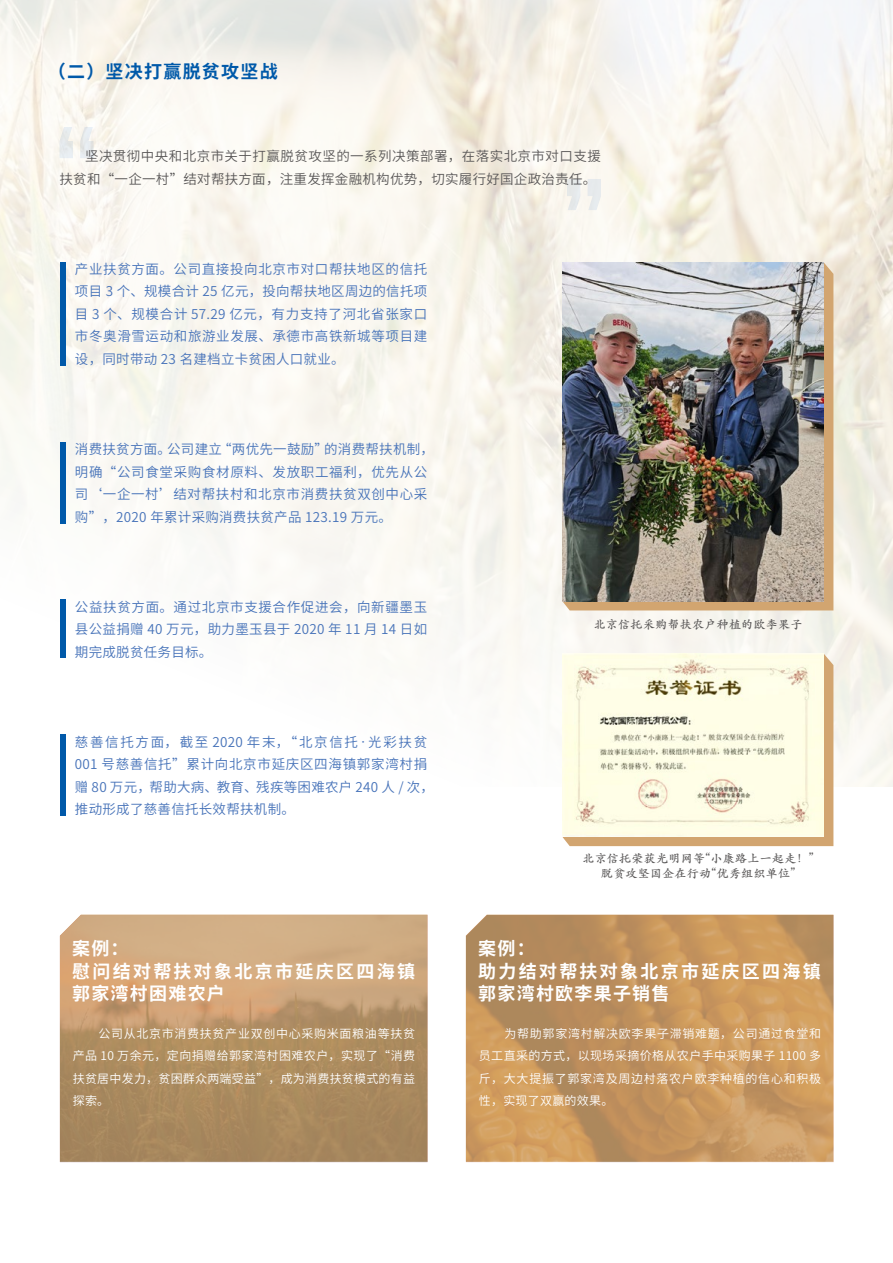
<style>
.page{position:relative;width:893px;height:1263px;background:#fff}
.page>*{position:absolute;margin:0;border:0;box-sizing:border-box;transform-origin:0 0}
.t1{font:700 18px/22.5px "Source Han Sans CN";letter-spacing:.125em;color:#fff}
.t2{font:700 18px "Source Han Sans CN";letter-spacing:.07em;color:#0059a9}
.t3{font:13.5px/22.5px "Source Han Sans CN";letter-spacing:.045em;color:#4773b9;text-align:justify}
.t4{font:13.5px/22.5px "Source Han Sans CN";letter-spacing:.035em;color:#595757}
.t5{font:12px/22.5px "Source Han Sans CN";letter-spacing:.04em;color:#fff;text-align:justify}
.t6{font:700 12px/15px "ST Kaiti SC";letter-spacing:.025em;color:#595757;text-align:center}
</style>
<div class="page">
<img style="left:0;top:0;width:893px;height:787px">
<img style="left:466px;top:915px;width:368px;height:247px">
<img style="left:60px;top:915px;width:367px;height:247px">
<svg style="left:563px;top:262px;width:270px;height:348px;background:#d0a674"></svg>
<div style="left:563px;top:653px;width:270px;height:193px;background:#d2a570"></div>
<img style="left:563px;top:653px;width:260px;height:184px">
<img style="left:563px;top:262px;width:260px;height:340px">
<div style="left:60px;top:262px;width:5px;height:104px;background:#0059a9"></div>
<div style="left:60px;top:442px;width:5px;height:82px;background:#0059a9"></div>
<div style="left:60px;top:600px;width:5px;height:58px;background:#0059a9"></div>
<div style="left:60px;top:735px;width:5px;height:81px;background:#0059a9"></div>
<svg style="left:588px;top:179px;width:13px;height:31px"></svg>
<svg style="left:567px;top:179px;width:13px;height:31px"></svg>
<svg style="left:60px;top:127px;width:13px;height:31px"></svg>
<svg style="left:80px;top:127px;width:14px;height:31px"></svg>
<h1 class="t2" style="left:48px;top:61px;width:231px">（二）坚决打赢脱贫攻坚战</h1>
<p class="t4" style="left:60px;top:146px;width:543px;text-indent:26px">坚决贯彻中央和北京市关于打赢脱贫攻坚的一系列决策部署，在落实北京市对口支援扶贫和“一企一村”结对帮扶方面，注重发挥金融机构优势，切实履行好国企政治责任。</p>
<p class="t3" style="left:75px;top:258px;width:354px">产业扶贫方面。公司直接投向北京市对口帮扶地区的信托项目 3 个、规模合计 25 亿元，投向帮扶地区周边的信托项目 3 个、规模合计 57.29 亿元，有力支持了河北省张家口市冬奥滑雪运动和旅游业发展、承德市高铁新城等项目建设，同时带动 23 名建档立卡贫困人口就业。</p>
<p class="t3" style="left:75px;top:438px;width:361px;text-align:left">消费扶贫方面。公司建立“两优先一鼓励”的消费帮扶机制，明确“公司食堂采购食材原料、发放职工福利，优先从公司‘一企一村’结对帮扶村和北京市消费扶贫双创中心采购”，2020 年累计采购消费扶贫产品 123.19 万元。</p>
<p class="t3" style="left:75px;top:596px;width:354px">公益扶贫方面。通过北京市支援合作促进会，向新疆墨玉县公益捐赠 40 万元，助力墨玉县于 2020 年 11 月 14 日如期完成脱贫任务目标。</p>
<p class="t3" style="left:75px;top:731px;width:361px;text-align:left">慈善信托方面，截至 2020 年末，“北京信托•光彩扶贫<br>001 号慈善信托”累计向北京市延庆区四海镇郭家湾村捐赠 80 万元，帮助大病、教育、残疾等困难农户 240 人 / 次，推动形成了慈善信托长效帮扶机制。</p>
<p class="t6" style="left:594px;top:616px;width:210px">北京信托采购帮扶农户种植的欧李果子</p>
<p class="t6" style="left:582px;top:850px;width:233px">北京信托荣获光明网等“小康路上一起走！”脱贫攻坚国企在行动“优秀组织单位”</p>
<h1 class="t1" style="left:72px;top:938px;width:344px">案例：<br>慰问结对帮扶对象北京市延庆区四海镇郭家湾村困难农户</h1>
<h1 class="t1" style="left:478px;top:938px;width:344px">案例：<br>助力结对帮扶对象北京市延庆区四海镇郭家湾村欧李果子销售</h1>
<p class="t5" style="left:73px;top:1022px;width:344px;text-indent:26px">公司从北京市消费扶贫产业双创中心采购米面粮油等扶贫产品 10 万余元，定向捐赠给郭家湾村困难农户，实现了“消费扶贫居中发力，贫困群众两端受益”，成为消费扶贫模式的有益探索。</p>
<p class="t5" style="left:479px;top:1022px;width:344px;text-indent:26px">为帮助郭家湾村解决欧李果子滞销难题，公司通过食堂和员工直采的方式，以现场采摘价格从农户手中采购果子 1100 多斤，大大提振了郭家湾及周边村落农户欧李种植的信心和积极性，实现了双赢的效果。</p>
</div>
